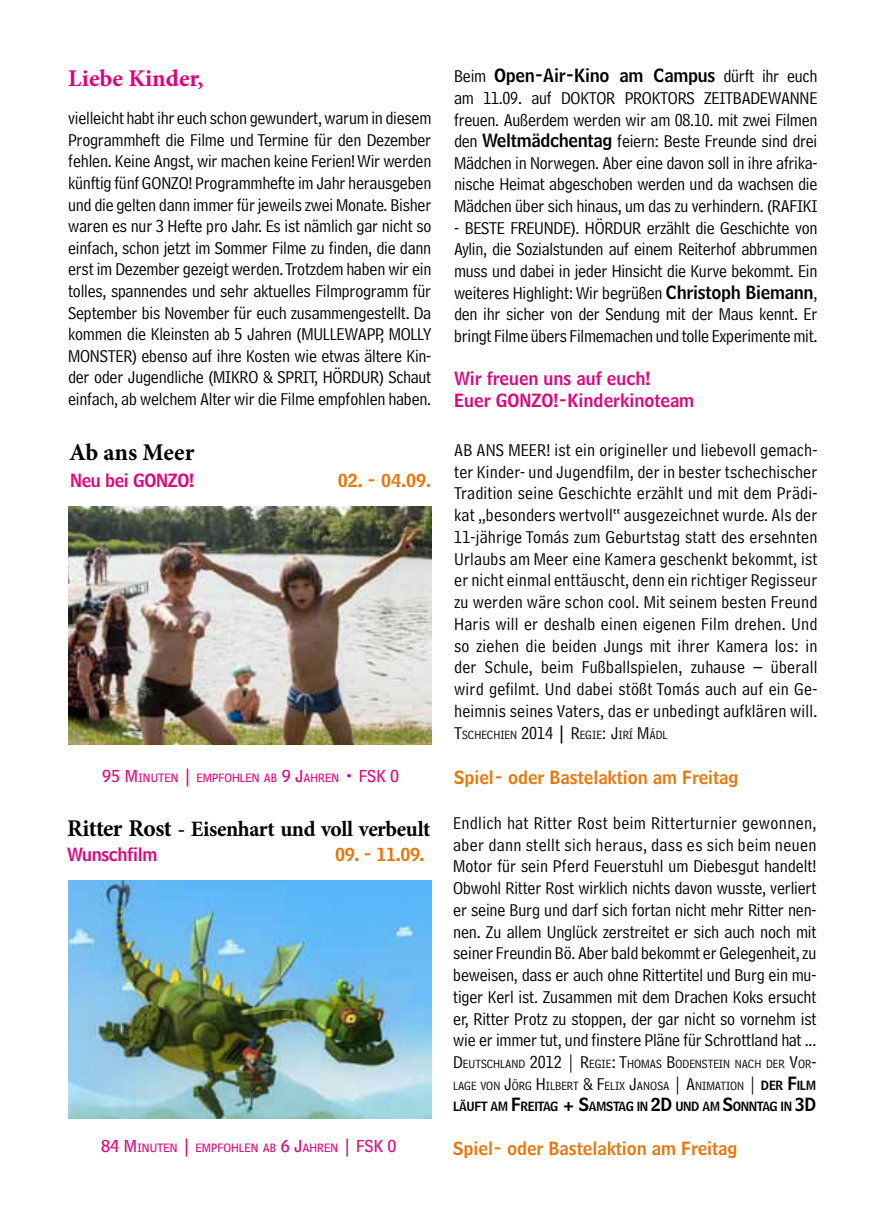
<style>
.page{position:relative;width:874px;height:1225px;background:#fff}
.page>*{position:absolute;margin:0;border:0;box-sizing:border-box;transform-origin:0 0}
.t1{font:700 24px "Minion Pro";color:#e2007a}
.t2{font:700 24px "Minion Pro";letter-spacing:-.005em;color:#000}
.t3{font:700 22px "Minion Pro";letter-spacing:-.02em;color:#000}
.t4{font:18px/21.6px "Bell Centennial Address";letter-spacing:-.01em;color:#000;text-align:justify}
.t5{font:18px "Bell Centennial Name And Number";color:#ec7405}
.t6{font:18px/21.6px "Bell Centennial Name And Number";color:#e2007a}
.t7{font:18px "Bell Centennial Name And Number";letter-spacing:-.015em;color:#000}
.t8{font:18px "Bell Centennial Name And Number";letter-spacing:-.02em;color:#e2007a}
.t9{font:12.6px/21.8px "Bell Centennial Address";color:#000}
.t10{font:12.6px "Bell Centennial Sub Caption";color:#e2007a}
.t11{font:12.6px "Bell Centennial Name And Number";letter-spacing:-.03em;color:#000}
.s1{font-family:"Bell Centennial Address"}
.s2{font-family:"Bell Centennial Name And Number"}
.s3{font-size:18px}
.s4{font-family:"Bell Centennial Address";font-size:18px}
.s5{font-size:24px}
.s6{font-family:"Bell Centennial Sub Caption";font-size:18px}
.s7{font-family:"Bell Centennial Name And Number";font-size:18px}
</style>
<div class="page">
<img style="left:69px;top:506px;width:362px;height:238px">
<img style="left:68px;top:880px;width:363px;height:238px">
<h1 class="t1" style="left:68px;top:62px;width:137px">Liebe Kinder,</h1>
<p class="t7" style="left:454px;top:64px;width:364px"><span class="s1">Beim</span> Open-Air-Kino am Campus <span class="s1">dürft ihr euch</span></p>
<p class="t4" style="left:454px;top:87px;width:364px">am 11.09. auf DOKTOR PROKTORS ZEITBADEWANNE freuen. Außerdem werden wir am 08.10. mit zwei Filmen den <span class="s2">Weltmädchentag</span> feiern: Beste Freunde sind drei Mädchen in Norwegen. Aber eine davon soll in ihre afrika&shy;nische Heimat abgeschoben werden und da wachsen die Mädchen über sich hinaus, um das zu verhindern. (RAFIKI</p>
<p class="t4" style="left:454px;top:217px;width:364px">- BESTE FREUNDE). HÖRDUR erzählt die Geschichte von Aylin, die Sozialstunden auf einem Reiterhof abbrummen muss und dabei in jeder Hinsicht die Kurve bekommt. Ein weiteres Highlight: Wir begrüßen <span class="s2">Christoph Biemann</span>, den ihr sicher von der Sendung mit der Maus kennt. Er bringt Filme übers Filmemachen und tolle Experimente mit.</p>
<p class="t6" style="left:454px;top:367px;width:241px">Wir freuen uns auf euch!<br>Euer GONZO!-Kinderkinoteam</p>
<p class="t4" style="left:68px;top:107px;width:364px">vielleicht habt ihr euch schon gewundert, warum in diesem Programmheft die Filme und Termine für den Dezember fehlen. Keine Angst, wir machen keine Ferien! Wir werden künftig fünf GONZO! Programmhefte im Jahr herausgeben und die gelten dann immer für jeweils zwei Monate. Bisher waren es nur 3 Hefte pro Jahr. Es ist nämlich gar nicht so einfach, schon jetzt im Sommer Filme zu finden, die dann erst im Dezember gezeigt werden. Trotzdem haben wir ein tolles, spannendes und sehr aktuelles Filmprogramm für September bis November für euch zusammengestellt. Da kommen die Kleinsten ab 5 Jahren (MULLEWAPP, MOLLY MONSTER) ebenso auf ihre Kosten wie etwas ältere Kin&shy;der oder Jugendliche (MIKRO &amp; SPRIT, HÖRDUR) Schaut einfach, ab welchem Alter wir die Filme empfohlen haben.</p>
<h1 class="t2" style="left:69px;top:435px;width:127px">Ab ans Meer</h1>
<p class="t8" style="left:70px;top:468px;width:126px">Neu bei GONZO!</p>
<p class="t5" style="left:337px;top:468px;width:95px">02. - 04.09.</p>
<p class="t10" style="left:102px;top:770px;width:298px"><span class="s3">95 M</span>INUTEN <span class="s3">|</span> EMPFOHLEN AB <span class="s3">9 J</span>AHREN <span class="s4">•</span> <span class="s3">FSK 0</span></p>
<p class="t3" style="left:67px;top:813px;width:364px"><span class="s5">Ritter Rost</span> - Eisenhart und voll verbeult</p>
<p class="t8" style="left:67px;top:843px;width:92px">Wunschfilm</p>
<p class="t5" style="left:335px;top:843px;width:91px">09. - 11.09.</p>
<p class="t10" style="left:101px;top:1140px;width:296px"><span class="s3">84 M</span>INUTEN <span class="s3">|</span> EMPFOHLEN AB <span class="s3">6 J</span>AHREN <span class="s3">| FSK 0</span></p>
<p class="t4" style="left:454px;top:439px;width:364px">AB ANS MEER! ist ein origineller und liebevoll gemach&shy;ter Kinder- und Jugendfilm, der in bester tschechischer Tradition seine Geschichte erzählt und mit dem Prädi&shy;kat „besonders wertvoll“ ausgezeichnet wurde. Als der 11-jährige Tomás zum Geburtstag statt des ersehnten Urlaubs am Meer eine Kamera geschenkt bekommt, ist er nicht einmal enttäuscht, denn ein richtiger Regisseur zu werden wäre schon cool. Mit seinem besten Freund Haris will er deshalb einen eigenen Film drehen. Und so ziehen die beiden Jungs mit ihrer Kamera los: in der Schule, beim Fußballspielen, zuhause – überall wird gefilmt. Und dabei stößt Tomás auch auf ein Ge&shy;heimnis seines Vaters, das er unbedingt aufklären will.</p>
<p class="t9" style="left:454px;top:723px;width:215px"><span class="s3">T</span>SCHECHIEN <span class="s3">2014</span> <span class="s6">|</span> <span class="s3">R</span>EGIE<span class="s3">: J</span>IRÍ <span class="s3">M</span>ÁDL</p>
<p class="t5" style="left:454px;top:766px;width:285px">Spiel- oder Bastelaktion am Freitag</p>
<p class="t4" style="left:453px;top:812px;width:364px">Endlich hat Ritter Rost beim Ritterturnier gewonnen, aber dann stellt sich heraus, dass es sich beim neuen Motor für sein Pferd Feuerstuhl um Diebesgut handelt!<br>Obwohl Ritter Rost wirklich nichts davon wusste, verliert er seine Burg und darf sich fortan nicht mehr Ritter nen&shy;nen. Zu allem Unglück zerstreitet er sich auch noch mit seiner Freundin Bö. Aber bald bekommt er Gelegenheit, zu beweisen, dass er auch ohne Rittertitel und Burg ein mu&shy;tiger Kerl ist. Zusammen mit dem Drachen Koks ersucht er, Ritter Protz zu stoppen, der gar nicht so vornehm ist wie er immer tut, und finstere Pläne für Schrottland hat ...</p>
<p class="t9" style="left:453px;top:1053px;width:364px"><span class="s3">D</span> EUTSCHLAND <span class="s3">2012 | R</span>EGIE<span class="s3">: T</span>HOMAS <span class="s3">B</span>ODENSTEIN NACH DER <span class="s3">V</span>OR<span class="s3">-<br></span>LAGE VON <span class="s3">J</span>ÖRG <span class="s3">H</span> ILBERT <span class="s3">&amp; F</span>ELIX <span class="s3">J</span>ANOSA <span class="s3">| A</span>NIMATION <span class="s3">|</span> <span class="s2">DER</span> <span class="s7">F</span><span class="s2">ILM</span></p>
<p class="t11" style="left:453px;top:1099px;width:362px">LÄUFT AM <span class="s3">F</span>REITAG <span class="s3">+ S</span>AMSTAG IN <span class="s3">2D</span> UND AM <span class="s3">S</span>ONNTAG IN <span class="s3">3D</span></p>
<p class="t5" style="left:453px;top:1136px;width:285px">Spiel- oder Bastelaktion am Freitag</p>
</div>
